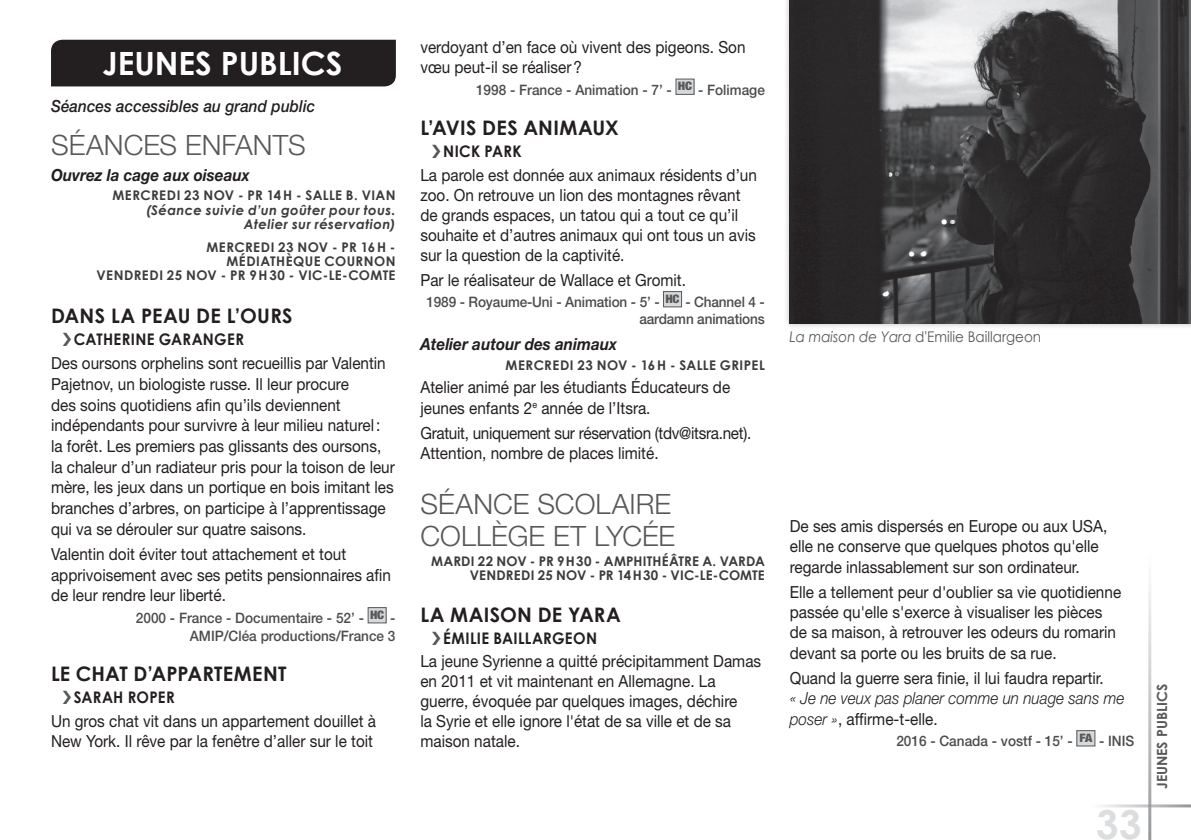
<style>
.page{position:relative;width:1191px;height:840px;background:#fff}
.page>*{position:absolute;margin:0;border:0;box-sizing:border-box;transform-origin:0 0}
.t1{font:700 40px "Century Gothic";color:#dcdddf}
.t2{font:700 32px "Century Gothic";color:#fff}
.t3{font:300 28px/32px "Helvetica Neue";letter-spacing:.005em;color:#57585a;text-align:right}
.t4{font:700 20px "Century Gothic";letter-spacing:.005em;color:#231f20}
.t5{font:16.6px/20.6px "Helvetica Neue";color:#231f20;scale:.92 1}
.t6{font:16.6px/20.4px "Helvetica Neue";letter-spacing:-.02em;color:#231f20;scale:.92 1}
.t7{font:italic 300 16.6px/20.4px "Helvetica Neue";color:#231f20;scale:.92 1}
.t8{font:italic 700 16.6px "Helvetica Neue";color:#231f20;scale:.92 1}
.t9{font:italic 500 16.6px "Helvetica Neue";letter-spacing:.005em;color:#231f20;scale:.92 1}
.t10{font:700 16px "Century Gothic";letter-spacing:.015em;color:#231f20;scale:.94 1}
.t11{font:14.6px "Century Gothic";color:#57585a;scale:.92 1}
.t12{font:500 14.4px/17.2px "Helvetica Neue";color:#4b4c4d;text-align:right;scale:.94 1}
.t13{font:700 14px "Century Gothic";color:#57585a}
.t14{font:700 13.4px/14.2px "Century Gothic";letter-spacing:.025em;color:#3c3c3d;text-align:right}
.t15{font:italic 700 13.4px/14.2px "Century Gothic";letter-spacing:.035em;color:#3c3c3d;text-align:right}
.t16{font:700 13.4px/14px "Century Gothic";letter-spacing:.005em;color:#3c3c3d}
.s1{font-style:italic}
.s2{font-weight:400;font-style:normal}
</style>
<div class="page">
<hr style="left:1148px;top:348px;width:3px;height:491px;background:#939598">
<hr style="left:1060px;top:804px;width:131px;height:3px;background:#939598">
<div style="left:783px;top:0;width:408px;height:329px;background:#231f20;opacity:.3"></div>
<img style="left:789px;top:0;width:402px;height:323px">
<div style="left:51px;top:40px;width:345px;height:46px;background:#231f20"></div>
<div style="left:368px;top:607px;width:18px;height:15px;background:#d8d9db"></div>
<div style="left:368px;top:607px;width:18px;height:16px;border:1px solid #57585a"></div>
<div style="left:676px;top:79px;width:18px;height:15px;background:#d8d9db"></div>
<div style="left:675px;top:79px;width:19px;height:16px;border:1px solid #57585a"></div>
<div style="left:663px;top:291px;width:18px;height:16px;background:#d8d9db"></div>
<div style="left:663px;top:291px;width:19px;height:16px;border:1px solid #57585a"></div>
<div style="left:1076px;top:730px;width:19px;height:15px;background:#d8d9db"></div>
<div style="left:1076px;top:730px;width:19px;height:15px;border:1px solid #57585a"></div>
<h2 class="t2" style="left:102px;top:43px;width:242px">JEUNES PUBLICS</h2>
<p class="t9" style="left:51px;top:96px;width:289px">Séances accessibles au grand public</p>
<h3 class="t3" style="left:51px;top:129px;width:239px">SÉANCES ENFANTS</h3>
<p class="t8" style="left:51px;top:164px;width:217px">Ouvrez la cage aux oiseaux</p>
<p class="t14" style="left:112px;top:188px;width:22px">MERCRE</p>
<p class="t14" style="left:167px;top:188px;width:163px">DI 23 NOV - PR 14H - SALLE</p>
<p class="t14" style="left:346px;top:188px;width:49px">B. VIAN</p>
<p class="t15" style="left:146px;top:202px;width:251px">(Séance suivie d’un goûter pour tous.<br>Atelier sur réservation)</p>
<p class="t14" style="left:206px;top:239px;width:22px">MERCRE</p>
<p class="t14" style="left:226px;top:239px;width:171px">DI 23 NOV - PR 16H -<br>MÉDIATHÈQUE COURNON</p>
<p class="t14" style="left:97px;top:268px;width:10px">VEN</p>
<p class="t14" style="left:124px;top:268px;width:256px">DREDI 25 NOV - PR 9H30 - VIC-LE-COMTE</p>
<p class="t4" style="left:51px;top:303px;width:219px">DANS LA PEAU DE L’OURS</p>
<p class="t10" style="left:74px;top:329px;width:52px">CATHERINE</p>
<p class="t10" style="left:159px;top:329px;width:92px">GARANGER</p>
<p class="t5" style="left:51px;top:352px;width:375px">Des oursons orphelins sont recueillis par Valentin Pajetnov, un biologiste russe. Il leur procure<br>des soins quotidiens afin qu’ils deviennent indépendants pour survivre à leur milieu naturel: la forêt. Les premiers pas glissants des oursons, la chaleur d’un radiateur pris pour la toison de leur mère, les jeux dans un portique en bois imitant les branches d’arbres, on participe à l’apprentissage qui va se dérouler sur quatre saisons.</p>
<p class="t5" style="left:51px;top:543px;width:371px">Valentin doit éviter tout attachement et tout apprivoisement avec ses petits pensionnaires afin de leur rendre leur liberté.</p>
<p class="t12" style="left:136px;top:609px;width:278px">2000 - France - Documentaire - 52’ - <sup>HC</sup> -<br>AMIP/Cléa productions/France 3</p>
<p class="t4" style="left:51px;top:661px;width:164px">LE CHAT D’APPARTEMENT</p>
<p class="t10" style="left:74px;top:687px;width:109px">SARAH ROPER</p>
<p class="t5" style="left:51px;top:710px;width:355px">Un gros chat vit dans un appartement douillet à<br>New York. Il rêve par la fenêtre d’aller sur le toit</p>
<p class="t5" style="left:420px;top:37px;width:355px;line-height:20px">verdoyant d’en face où vivent des pigeons. Son vœu peut-il se réaliser?</p>
<p class="t12" style="left:476px;top:81px;width:309px">1998 - France - Animation - 7’ - <sup>HC</sup> - Folimage</p>
<p class="t4" style="left:420px;top:115px;width:37px">L’AVIS</p>
<p class="t4" style="left:482px;top:115px;width:70px">DES ANIM</p>
<p class="t4" style="left:578px;top:115px;width:28px">AUX</p>
<p class="t10" style="left:443px;top:141px;width:85px">NICK PARK</p>
<p class="t5" style="left:420px;top:164px;width:367px;line-height:20px">La parole est donnée aux animaux résidents d’un zoo. On retrouve un lion des montagnes rêvant de grands espaces, un tatou qui a tout ce qu’il souhaite et d’autres animaux qui ont tous un avis sur la question de la captivité.</p>
<p class="t5" style="left:420px;top:269px;width:290px">Par le réalisateur de Wallace et Gromit.</p>
<p class="t12" style="left:426px;top:293px;width:361px">1989 - Royaume-Uni - Animation - 5’ - <sup>HC</sup> - Channel 4 - aardamn animations</p>
<p class="t8" style="left:420px;top:334px;width:215px">Atelier autour des animaux</p>
<p class="t14" style="left:505px;top:357px;width:22px">MERCRE</p>
<p class="t14" style="left:560px;top:357px;width:144px">DI 23 NOV - 16H - SALLE</p>
<p class="t14" style="left:720px;top:357px;width:9px">GRIPEL</p>
<p class="t5" style="left:420px;top:377px;width:338px">Atelier animé par les étudiants Éducateurs de jeunes enfants 2<sup>e</sup> année de l’Itsra.</p>
<p class="t6" style="left:420px;top:422px;width:361px">Gratuit, uniquement sur réservation (tdv@itsra.net).<br>Attention, nombre de places limité.</p>
<h3 class="t3" style="left:420px;top:487px;width:191px">SÉANCE SCOLAIR</h3>
<h3 class="t3" style="left:420px;top:487px;width:256px">E<br>COLLÈGE ET LYC ÉE</h3>
<p class="t14" style="left:431px;top:553px;width:255px">MARDI 22 NOV - PR 9H30 - AMPHITHÉÂTRE</p>
<p class="t16" style="left:470px;top:553px;width:296px;text-indent:232px">A. VARDA<br>VEN DREDI 25 NOV - PR 14H30 - VIC-LE-COMTE</p>
<p class="t4" style="left:420px;top:602px;width:202px">LA MAISON DE YARA</p>
<p class="t10" style="left:443px;top:627px;width:9px">ÉMILIE</p>
<p class="t10" style="left:493px;top:627px;width:109px">BAILLARGEON</p>
<p class="t5" style="left:420px;top:650px;width:372px;line-height:20px">La jeune Syrienne a quitté précipitamment Damas en 2011 et vit maintenant en Allemagne. La guerre, évoquée par quelques images, déchire<br>la Syrie et elle ignore l'état de sa ville et de sa maison natale.</p>
<p class="t11" style="left:789px;top:328px;width:275px"><span class="s1">La maison de Yara</span> d'Emilie Baillargeon</p>
<p class="t5" style="left:790px;top:515px;width:346px">De ses amis dispersés en Europe ou aux USA, elle ne conserve que quelques photos qu'elle regarde inlassablement sur son ordinateur.</p>
<p class="t5" style="left:790px;top:581px;width:362px">Elle a tellement peur d'oublier sa vie quotidienne passée qu'elle s'exerce à visualiser les pièces de sa maison, à retrouver les odeurs du romarin devant sa porte ou les bruits de sa rue.</p>
<p class="t5" style="left:790px;top:667px;width:343px">Quand la guerre sera finie, il lui faudra repartir.</p>
<p class="t7" style="left:790px;top:687px;width:365px">« Je ne veux pas planer comme un nuage sans me poser »<span class="s2">, affirme-t-elle.</span></p>
<p class="t12" style="left:896px;top:732px;width:255px">2016 - Canada - vostf - 15’ - <sup>FA</sup> - INIS</p>
<h1 class="t1" style="left:1096px;top:799px;width:47px">33</h1>
<p class="t13" style="left:1153px;top:788px;width:107px;rotate:-90deg">JEUNES PUBLICS</p>
</div>
